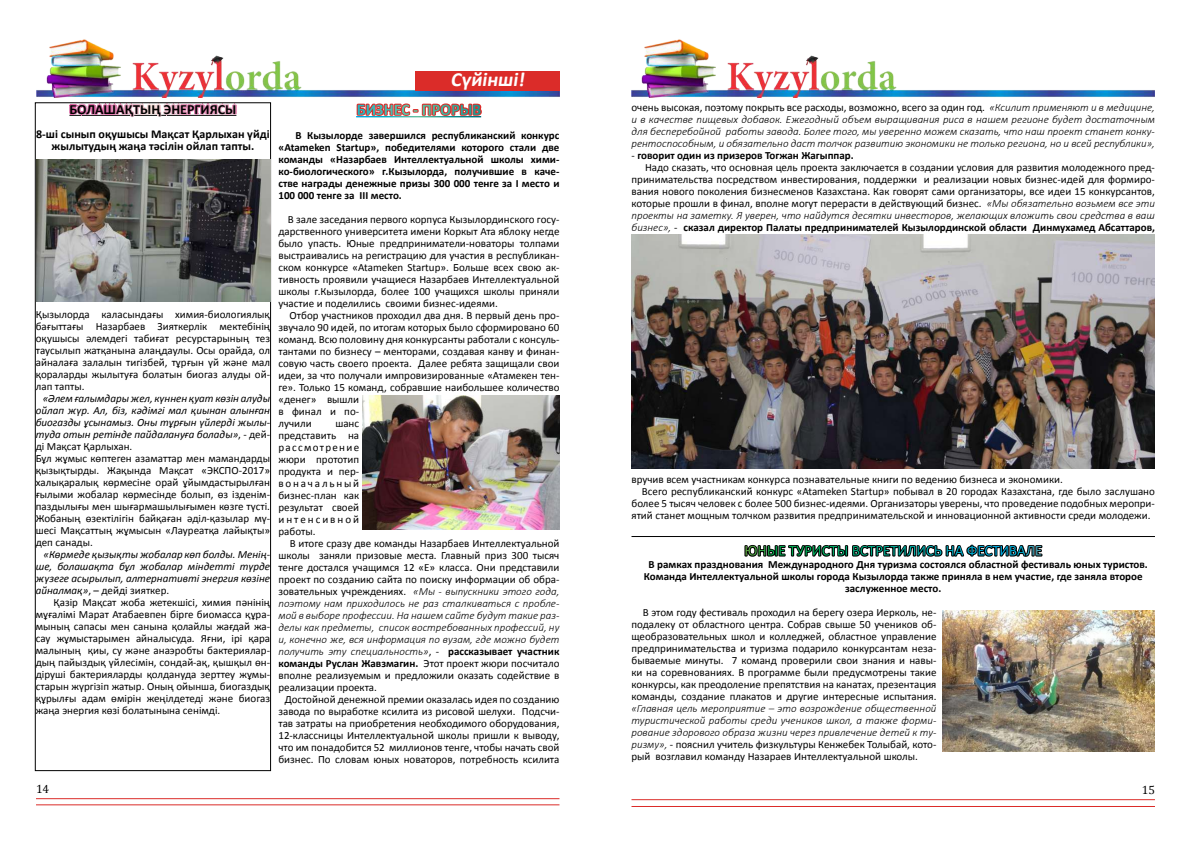
<style>
.page{position:relative;width:1191px;height:842px;background:#fff}
.page>*{position:absolute;margin:0;border:0;box-sizing:border-box;transform-origin:0 0}
.t1{font:700 20px "Calibri";color:#fff}
.t2{font:700 14px "Calibri";color:#000}
.t3{font:700 12px/12px "Calibri";color:#000;text-align:center}
.t4{font:12px "Cambria";color:#000}
.t5{font:11px/12px "Calibri";color:#000;text-align:justify}
.t6{font:italic 300 11px/12px "Calibri";color:#000;text-align:justify}
.t7{font:700 11px/12px "Calibri";color:#000;text-align:justify}
.t8{font:italic 11px/12px "Calibri";color:#000;text-align:justify}
.s1{font-style:italic}
.s2{font-style:normal}
.s3{font-weight:400;font-style:normal}
.s4{font-weight:700;font-style:normal}
.s5{font-weight:400}
.s6{font-weight:300;font-style:italic}
</style>
<div class="page">
<hr style="left:631px;top:806px;width:524px;height:1px;background:#db2c29">
<hr style="left:36px;top:804px;width:523px;height:1px;background:#db2c29">
<hr style="left:631px;top:799px;width:524px;height:1px;background:#db2c29">
<hr style="left:36px;top:798px;width:523px;height:1px;background:#db2c29">
<img style="left:36px;top:39px;width:523px;height:59px">
<img style="left:631px;top:39px;width:524px;height:59px">
<svg style="left:69px;top:104px;width:167px;height:13px"></svg>
<div style="left:35px;top:102px;width:236px;height:669px;border:1px solid #000"></div>
<img style="left:36px;top:159px;width:234px;height:142px">
<svg style="left:356px;top:103px;width:126px;height:15px"></svg>
<img style="left:362px;top:395px;width:197px;height:134px">
<img style="left:631px;top:235px;width:524px;height:233px">
<svg style="left:744px;top:544px;width:299px;height:13px"></svg>
<img style="left:942px;top:611px;width:213px;height:140px">
<hr style="left:631px;top:536px;width:524px;height:1px;background:#000">
<div style="left:415px;top:71px;width:144px;height:19px;background:#db2c29"></div>
<p class="t2" style="left:69px;top:100px;width:168px">БОЛАШАҚТЫҢ ЭНЕРГИЯСЫ</p>
<p class="t3" style="left:36px;top:128px;width:235px">8-ші сынып оқушысы Мақсат Қарлыхан үйді жылытудың жаңа тәсілін ойлап тапты.</p>
<p class="t5" style="left:36px;top:308px;width:236px">Қызылорда каласындағы химия-биологиялық бағыттағы Назарбаев Зияткерлік мектебінің оқушысы әлемдегі табиғат ресурстарының тез таусылып жатқанына алаңдаулы. Осы орайда, ол айналаға залалын тигізбей, тұрғын үй және мал қораларды жылытуға болатын биогаз алуды ой&shy;лап тапты.</p>
<p class="t5" style="left:36px;top:392px;width:236px;text-align:left;text-indent:7px"><span class="s1">«Әлем ғалымдары жел, күннен қуат көзін алуды ойлап жүр. Ал, біз, кәдімгі мал қиынан алынған биогазды ұсынамыз. Оны тұрғын үйлерді жылы&shy;туда отын ретінде пайдалануға болады»</span>, - дей&shy;ді Мақсат Қарлыхан.<br>Бұл жұмыс көптеген азаматтар мен мамандарды қызықтырды. Жақында Мақсат «ЭКСПО-2017» халықаралық көрмесіне орай ұйымдастырылған ғылыми жобалар көрмесінде болып, өз ізденім&shy;паздылығы мен шығармашылығымен көзге түсті.<br>Жобаның өзектілігін байқаған әділ-қазылар мү&shy;шесі Мақсаттың жұмысын «Лауреатқа лайықты» деп санады.</p>
<p class="t8" style="left:36px;top:548px;width:236px;text-indent:8px">«Көрмеде қызықты жобалар көп болды. Менің&shy;ше, болашақта бұл жобалар міндетті түрде жүзеге асырылып, алтернативті энергия көзіне айналмақ»<span class="s2">, – дейді зияткер.</span></p>
<p class="t5" style="left:36px;top:596px;width:236px;text-indent:18px">Қазір Мақсат жоба жетекшісі, химия пәнінің мұғалімі Марат Атабаевпен бірге биомасса құра&shy;мының сапасы мен санына қолайлы жағдай жа&shy;сау жұмыстарымен айналысуда. Яғни, ірі қара малының қиы, су және анаэробты бактериялар&shy;дың пайыздық үйлесімін, сондай-ақ, қышқыл өн&shy;діруші бактерияларды қолдануда зерттеу жұмы&shy;старын жүргізіп жатыр. Оның ойынша, биогаздық құрылғы адам өмірін жеңілдетеді және биогаз жаңа энергия көзі болатынына сенімді.</p>
<h1 class="t1" style="left:450px;top:66px;width:79px">Сүйінші!</h1>
<p class="t7" style="left:278px;top:129px;width:282px;text-indent:17px">В Кызылорде завершился республиканский конкурс «Atameken Startup», победителями которого стали две команды «Назарбаев Интеллектуальной школы хими&shy;ко-биологического» г.Кызылорда, получившие в каче&shy;стве награды денежные призы 300 000 тенге за I место и 100 000 тенге за III место.</p>
<p class="t5" style="left:278px;top:213px;width:282px;text-indent:9px">В зале заседания первого корпуса Кызылординского госу&shy;дарственного университета имени Коркыт Ата яблоку негде было упасть. Юные предприниматели-новаторы толпами выстраивались на регистрацию для участия в республикан&shy;ском конкурсе «Atameken Startup». Больше всех свою ак&shy;тивность проявили учащиеся Назарбаев Интеллектуальной школы г.Кызылорда, более 100 учащихся школы приняли участие и поделились своими бизнес-идеями.</p>
<p class="t5" style="left:278px;top:309px;width:282px;text-align:left;text-indent:11px">Отбор участников проходил два дня. В первый день про&shy;звучало 90 идей, по итогам которых было сформировано 60 команд. Всю половину дня конкурсанты работали с консуль&shy;тантами по бизнесу – менторами, создавая канву и финан&shy;совую часть своего проекта. Далее ребята защищали свои идеи, за что получали импровизированные «Атамекен тен&shy;ге». Только 15 команд, собравшие наибольшее количество «денег» вышли<br>в финал и по-<br>лучили</p>
<p class="t5" style="left:278px;top:417px;width:82px;text-indent:57px">шанс представить на рассмотрение жюри прототип продукта и пер&shy;воначальный бизнес-план как результат своей интенсивной работы.</p>
<p class="t5" style="left:290px;top:537px;width:271px">В итоге сразу две команды Назарбаев Интеллектуальной</p>
<p class="t5" style="left:278px;top:549px;width:282px">школы заняли призовые места. Главный приз 300 тысяч</p>
<p class="t5" style="left:278px;top:561px;width:282px">тенге достался учащимся 12 «Е» класса. Они представили</p>
<p class="t5" style="left:278px;top:573px;width:282px">проект по созданию сайта по поиску информации об обра-</p>
<p class="t6" style="left:278px;top:585px;width:282px"><span class="s3">зовательных учреждениях.</span> «Мы - выпускники этого года,</p>
<p class="t6" style="left:278px;top:597px;width:282px">поэтому нам приходилось не раз сталкиваться с пробле-</p>
<p class="t6" style="left:278px;top:609px;width:282px">мой в выборе профессии. На нашем сайте будут такие раз-</p>
<p class="t6" style="left:278px;top:621px;width:282px">делы как предметы, список востребованных профессий, ну</p>
<p class="t6" style="left:278px;top:633px;width:282px">и, конечно же, вся информация по вузам, где можно будет</p>
<p class="t6" style="left:278px;top:645px;width:282px">получить эту специальность»<span class="s3">, -</span> <span class="s4">рассказывает участник</span></p>
<p class="t7" style="left:278px;top:657px;width:282px">команды Руслан Жавзмагин. <span class="s5">Этот проект жюри посчитало</span></p>
<p class="t5" style="left:278px;top:669px;width:282px">вполне реализуемым и предложили оказать содействие в</p>
<p class="t5" style="left:278px;top:681px;width:100px">реализации проекта.</p>
<p class="t5" style="left:285px;top:693px;width:276px">Достойной денежной премии оказалась идея по созданию</p>
<p class="t5" style="left:278px;top:705px;width:282px">завода по выработке ксилита из рисовой шелухи. Подсчи-</p>
<p class="t5" style="left:278px;top:717px;width:282px">тав затраты на приобретения необходимого оборудования,</p>
<p class="t5" style="left:278px;top:729px;width:282px">12-классницы Интеллектуальной школы пришли к выводу,</p>
<p class="t5" style="left:278px;top:741px;width:282px">что им понадобится 52 миллионов тенге, чтобы начать свой</p>
<p class="t5" style="left:278px;top:753px;width:282px">бизнес. По словам юных новаторов, потребность ксилита</p>
<p class="t6" style="left:631px;top:101px;width:525px"><span class="s3">очень высокая, поэтому покрыть все расходы, возможно, всего за один год.</span> «Ксилит применяют и в медицине, и в качестве пищевых добавок. Ежегодный объем выращивания риса в нашем регионе будет достаточным для бесперебойной работы завода. Более того, мы уверенно можем сказать, что наш проект станет конку&shy;рентоспособным, и обязательно даст толчок развитию экономики не только региона, но и всей республики»,</p>
<p class="t7" style="left:631px;top:149px;width:224px"><span class="s5">-</span> говорит один из призеров Тогжан Жагыппар.</p>
<p class="t5" style="left:645px;top:161px;width:511px">Надо сказать, что основная цель проекта заключается в создании условия для развития молодежного пред-</p>
<p class="t5" style="left:631px;top:173px;width:525px">принимательства посредством инвестирования, поддержки и реализации новых бизнес-идей для формиро-</p>
<p class="t5" style="left:631px;top:185px;width:525px">вания нового поколения бизнесменов Казахстана. Как говорят сами организаторы, все идеи 15 конкурсантов,</p>
<p class="t5" style="left:631px;top:197px;width:525px">которые прошли в финал, вполне могут перерасти в действующий бизнес. <span class="s6">«Мы обязательно возьмем все эти</span></p>
<p class="t6" style="left:631px;top:209px;width:525px">проекты на заметку. Я уверен, что найдутся десятки инвесторов, желающих вложить свои средства в ваш</p>
<p class="t7" style="left:631px;top:221px;width:525px"><span class="s6">бизнес»,</span> <span class="s5">-</span> сказал директор Палаты предпринимателей Кызылординской области Динмухамед Абсаттаров,</p>
<p class="t5" style="left:631px;top:473px;width:433px">вручив всем участникам конкурса познавательные книги по ведению бизнеса и экономики.</p>
<p class="t5" style="left:642px;top:485px;width:514px">Всего республиканский конкурс «Atameken Startup» побывал в 20 городах Казахстана, где было заслушано</p>
<p class="t5" style="left:631px;top:497px;width:525px">более 5 тысяч человек с более 500 бизнес-идеями. Организаторы уверены, что проведение подобных меропри-</p>
<p class="t5" style="left:631px;top:509px;width:520px">ятий станет мощным толчком развития предпринимательской и инновационной активности среди молодежи.</p>
<p class="t7" style="left:644px;top:558px;width:505px;text-align:center">В рамках празднования Международного Дня туризма состоялся областной фестиваль юных туристов.<br>Команда Интеллектуальной школы города Кызылорда также приняла в нем участие, где заняла второе заслуженное место.</p>
<p class="t5" style="left:631px;top:606px;width:306px;text-indent:11px">В этом году фестиваль проходил на берегу озера Иерколь, не&shy;подалеку от областного центра. Собрав свыше 50 учеников об&shy;щеобразовательных школ и колледжей, областное управление предпринимательства и туризма подарило конкурсантам неза&shy;бываемые минуты. 7 команд проверили свои знания и навы&shy;ки на соревнованиях. В программе были предусмотрены такие конкурсы, как преодоление препятствия на канатах, презентация команды, создание плакатов и другие интересные испытания.</p>
<p class="t6" style="left:631px;top:702px;width:306px">«Главная цель мероприятие – это возрождение общественной туристической работы среди учеников школ, а также форми&shy;рование здорового образа жизни через привлечение детей к ту&shy;ризму», <span class="s3">- пояснил учитель физкультуры Кенжебек Толыбай, кото&shy;рый возглавил команду Назараев Интеллектуальной школы.</span></p>
<p class="t4" style="left:36px;top:782px;width:15px">14</p>
<p class="t4" style="left:1141px;top:783px;width:15px">15</p>
</div>
